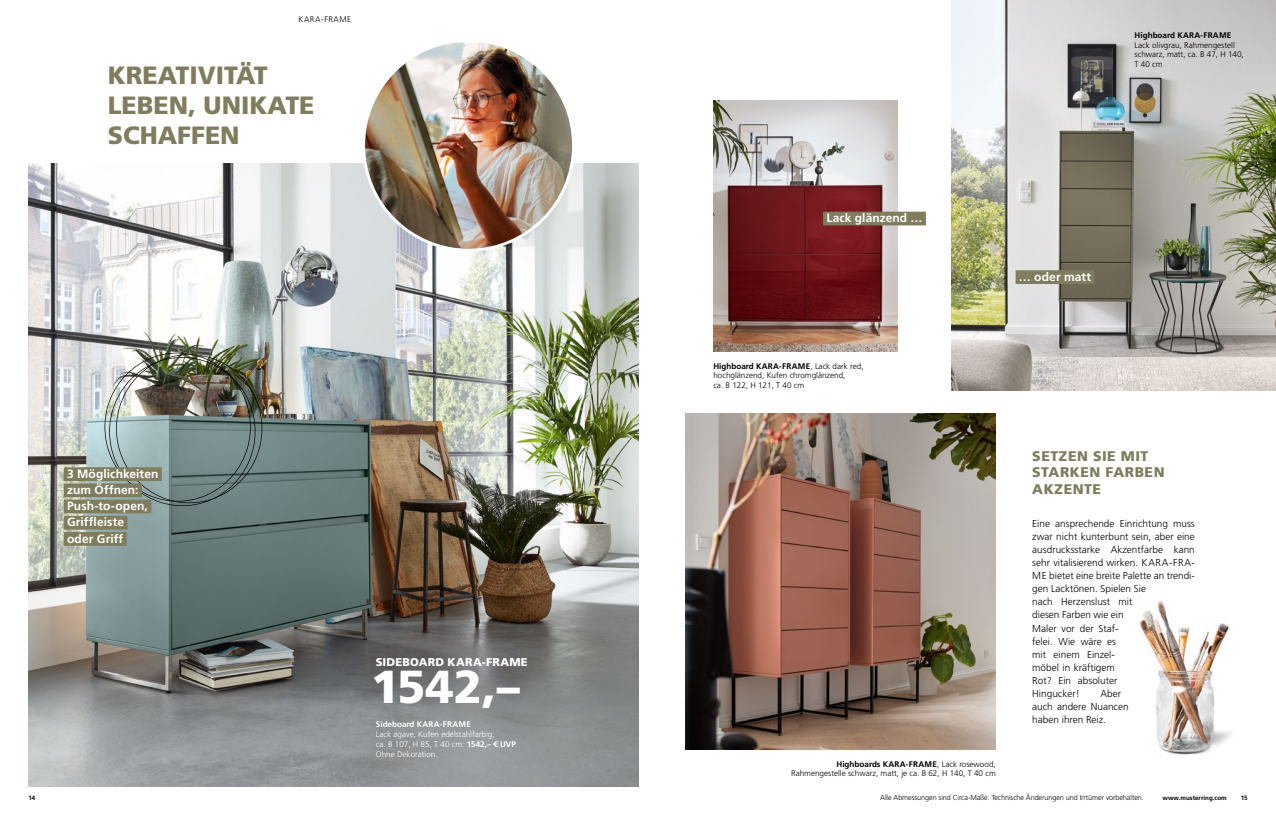
<style>
.page{position:relative;width:1276px;height:815px;background:#fff}
.page>*{position:absolute;margin:0;border:0;box-sizing:border-box;transform-origin:0 0}
.t1{font:900 46.25px "Frutiger LT Std";color:#fff}
.t2{font:900 25px/30px "Frutiger LT Std";color:#807c5e}
.t3{font:900 14px/16.8px "Frutiger LT Std";letter-spacing:.035em;color:#807c5e}
.t4{font:700 12px/16.2px "Frutiger LT Std";letter-spacing:.005em;color:#fff}
.t5{font:900 11.25px "Frutiger LT Std";letter-spacing:.015em;color:#fff}
.t6{font:300 10px/13.1px "Frutiger LT Std";color:#000}
.t7{font:300 8.12px/9.8px "Frutiger LT Std";color:#000}
.t8{font:300 8.12px/9.8px "Frutiger LT Std";color:#fff}
.t9{font:700 8.12px "Frutiger LT Std";color:#fff}
.t10{font:700 8.12px "Frutiger LT Std";color:#000}
.t11{font:300 8.12px "Frutiger LT Std";letter-spacing:.06em;color:#000}
.t12{font:300 7.25px "Frutiger LT Std";letter-spacing:-.01em;color:#000}
.t13{font:700 6.25px "Frutiger LT Std";color:#000}
.s1{font-weight:700}
</style>
<div class="page">
<img style="left:685px;top:414px;width:310px;height:335px">
<img style="left:951px;top:0;width:325px;height:390px">
<img style="left:713px;top:100px;width:184px;height:251px">
<img style="left:28px;top:163px;width:610px;height:624px">
<img style="left:1139px;top:600px;width:92px;height:155px">
<img style="left:364px;top:43px;width:209px;height:206px">
<div style="left:823px;top:212px;width:103px;height:13px;background:#807c5e"></div>
<div style="left:1015px;top:270px;width:79px;height:14px;background:#807c5e"></div>
<img style="left:105px;top:353px;width:157px;height:153px">
<div style="left:64px;top:467px;width:98px;height:14px;background:#807c5e"></div>
<div style="left:64px;top:483px;width:78px;height:14px;background:#807c5e"></div>
<div style="left:64px;top:500px;width:87px;height:13px;background:#807c5e"></div>
<div style="left:64px;top:516px;width:63px;height:14px;background:#807c5e"></div>
<div style="left:64px;top:532px;width:63px;height:14px;background:#807c5e"></div>
<p class="t11" style="left:298px;top:14px;width:54px">KARA-FRAME</p>
<h2 class="t2" style="left:108px;top:61px;width:208px">KREATIVITÄT<br>LEBEN, UNIKATE<br>SCHAFFEN</h2>
<p class="t4" style="left:67px;top:466px;width:93px">3 Möglichkeiten zum Öffnen:<br>Push-to-open,<br>Griffleiste<br>oder Griff</p>
<p class="t5" style="left:376px;top:655px;width:154px">SIDEBOARD KARA-FRAME</p>
<h1 class="t1" style="left:371px;top:659px;width:150px">1542,–</h1>
<p class="t9" style="left:376px;top:720px;width:97px">Sideboard KARA-FRAME</p>
<p class="t8" style="left:376px;top:729px;width:144px">Lack agave, Kufen edelstahlfarbig,<br>ca. B 107, H 85, T 40 cm: <span class="s1">1542,– € UVP</span>.<br>Ohne Dekoration.</p>
<p class="t10" style="left:1134px;top:30px;width:98px">Highboard KARA-FRAME</p>
<p class="t7" style="left:1134px;top:40px;width:111px">Lack olivgrau, Rahmengestell schwarz, matt, ca. B 47, H 140,<br>T 40 cm</p>
<p class="t4" style="left:826px;top:210px;width:98px">Lack glänzend …</p>
<p class="t4" style="left:1019px;top:269px;width:74px">… oder matt</p>
<p class="t7" style="left:713px;top:361px;width:152px"><span class="s1">Highboard KARA-FRAME</span>, Lack dark red, hochglänzend, Kufen chromglänzend,<br>ca. B 122, H 121, T 40 cm</p>
<p class="t7" style="left:791px;top:759px;width:206px;text-align:right"><span class="s1">Highboards KARA-FRAME</span>, Lack rosewood,<br>Rahmengestelle schwarz, matt, je ca. B 62, H 140, T 40 cm</p>
<h3 class="t3" style="left:1032px;top:447px;width:134px">SETZEN SIE MIT<br>STARKEN FARBEN<br>AKZENTE</h3>
<p class="t6" style="left:1032px;top:517px;width:164px">Eine ansprechende Einrichtung muss zwar nicht kunterbunt sein, aber eine ausdrucksstarke Akzentfarbe kann sehr vitalisierend wirken. KARA-FRA-<br>ME bietet eine breite Palette an trendi&shy;gen Lacktönen. Spielen Sie<br>nach Herzenslust mit<br>diesen Farben wie ein<br>Maler vor der Staf-<br>felei. Wie wäre es<br>mit einem Einzel-<br>möbel in kräftigem<br>Rot? Ein absoluter<br>Hingucker!</p>
<p class="t6" style="left:1032px;top:687px;width:98px;text-indent:68px">Aber auch andere Nuancen haben ihren Reiz.</p>
<p class="t13" style="left:28px;top:794px;width:8px">14</p>
<p class="t12" style="left:880px;top:793px;width:265px">Alle Abmessungen sind Circa-Maße. Technische Änderungen und Irrtümer vorbehalten.</p>
<p class="t13" style="left:1162px;top:794px;width:66px">www.musterring.com</p>
<p class="t13" style="left:1240px;top:794px;width:8px">15</p>
</div>
